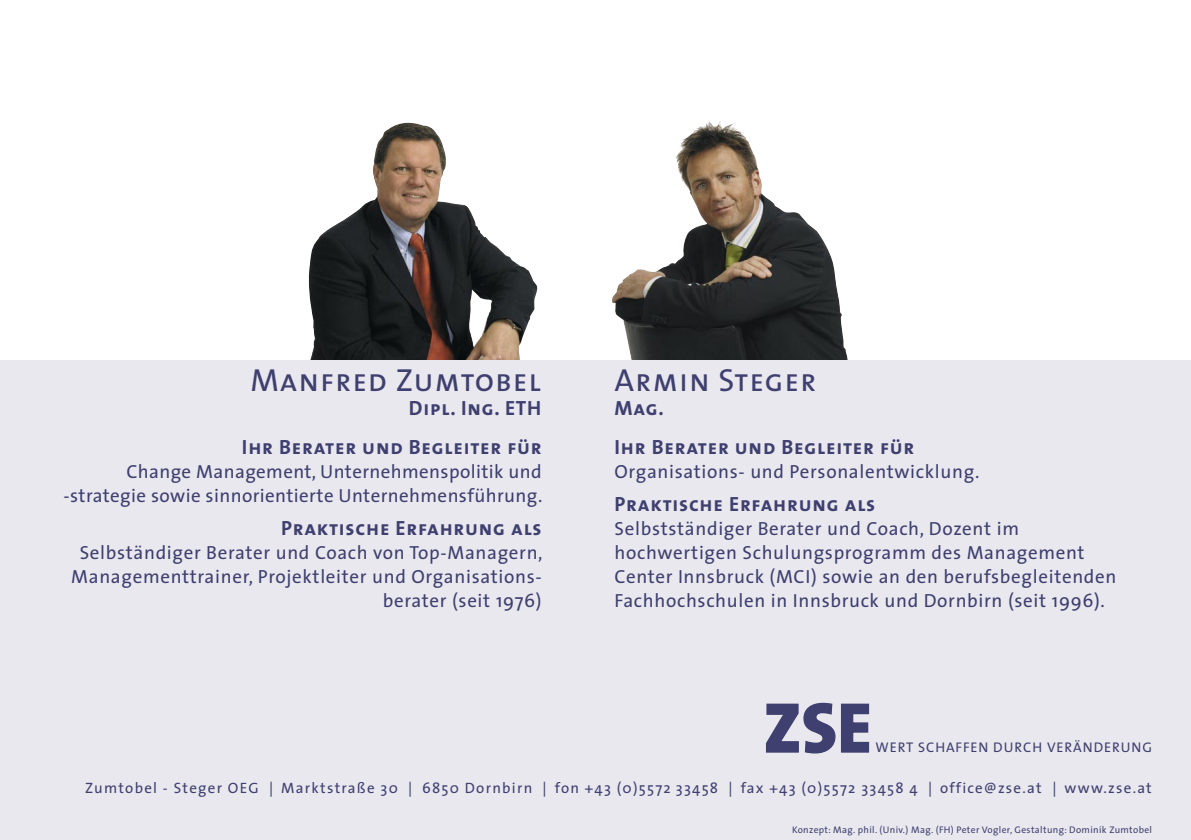
<style>
.page{position:relative;width:1191px;height:840px;background:#fff}
.page>*{position:absolute;margin:0;border:0;box-sizing:border-box;transform-origin:0 0}
.TITEL{font:32px "The Sans Caps";letter-spacing:.03em;color:#3f3f70}
.Zwischentitel{font:20.6px "The Sans Bold Caps";letter-spacing:.04em;color:#3f3f70}
.Grundschrift{font:20.6px "The Sans Bold Caps";letter-spacing:.04em;color:#3f3f70}
.Grundschrift-2{font:19px/24px "The Sans";letter-spacing:.035em;color:#3f3f70;text-align:right}
.t1{font:15px "The Sans";letter-spacing:.085em;color:#3f3f70}
.t2{font:14px "The Sans";letter-spacing:.065em;color:#3f3f70}
.t3{font:9.6px "The Sans";letter-spacing:.035em;color:#3f3f70}
</style>
<div class="page">
<img style="left:612px;top:121px;width:235px;height:239px">
<img style="left:308px;top:122px;width:230px;height:238px">
<div style="left:0;top:360px;width:1191px;height:479px;background:#e8e8ee"></div>
<svg style="left:766px;top:702px;width:103px;height:51px"></svg>
<p class="TITEL" style="left:250px;top:353px;width:292px">Manfred Zumtobel</p>
<p class="Zwischentitel" style="left:409px;top:391px;width:134px">Dipl. Ing. ETH</p>
<p class="Zwischentitel" style="left:242px;top:430px;width:301px">Ihr Berater und Begleiter für</p>
<p class="Grundschrift-2" style="left:126px;top:459px;width:417px">Change Management, Unternehmenspolitik und</p>
<p class="Grundschrift-2" style="left:63px;top:483px;width:480px">-strategie sowie sinnorientierte Unternehmensführung.</p>
<p class="Zwischentitel" style="left:281px;top:510px;width:262px">Praktische Erfahrung als</p>
<p class="Grundschrift-2" style="left:71px;top:539px;width:473px">Selbständiger Berater und Coach von Top-Managern,<br>Managementtrainer, Projektleiter und Organisations&shy;berater (seit 1976)</p>
<p class="TITEL" style="left:614px;top:353px;width:203px">Armin Steger</p>
<p class="Zwischentitel" style="left:614px;top:390px;width:51px">Mag.</p>
<p class="Zwischentitel" style="left:614px;top:430px;width:301px">Ihr Berater und Begleiter für</p>
<p class="Grundschrift-2" style="left:614px;top:459px;width:366px">Organisations- und Personalentwicklung.</p>
<p class="Grundschrift" style="left:614px;top:486px;width:262px">Praktische Erfahrung als</p>
<p class="Grundschrift-2" style="left:614px;top:515px;width:406px">Selbstständiger Berater und Coach, Dozent im</p>
<p class="Grundschrift-2" style="left:614px;top:539px;width:503px;text-align:left">hochwertigen Schulungsprogramm des Management<br>Center Innsbruck (MCI) sowie an den berufsbegleitenden</p>
<p class="Grundschrift-2" style="left:614px;top:587px;width:492px">Fachhochschulen in Innsbruck und Dornbirn (seit 1996).</p>
<p class="t2" style="left:875px;top:735px;width:278px">WERT SCHAFFEN DURCH VERÄNDERUNG</p>
<p class="t1" style="left:85px;top:775px;width:1068px">Zumtobel - Steger OEG | Marktstraße 30 | 6850 Dornbirn | fon +43 (0)5572 33458 | fax +43 (0)5572 33458 4 | office@zse.at | www.zse.at</p>
<p class="t3" style="left:792px;top:821px;width:361px">Konzept: Mag. phil. (Univ.) Mag. (FH) Peter Vogler, Gestaltung: Dominik Zumtobel</p>
</div>
